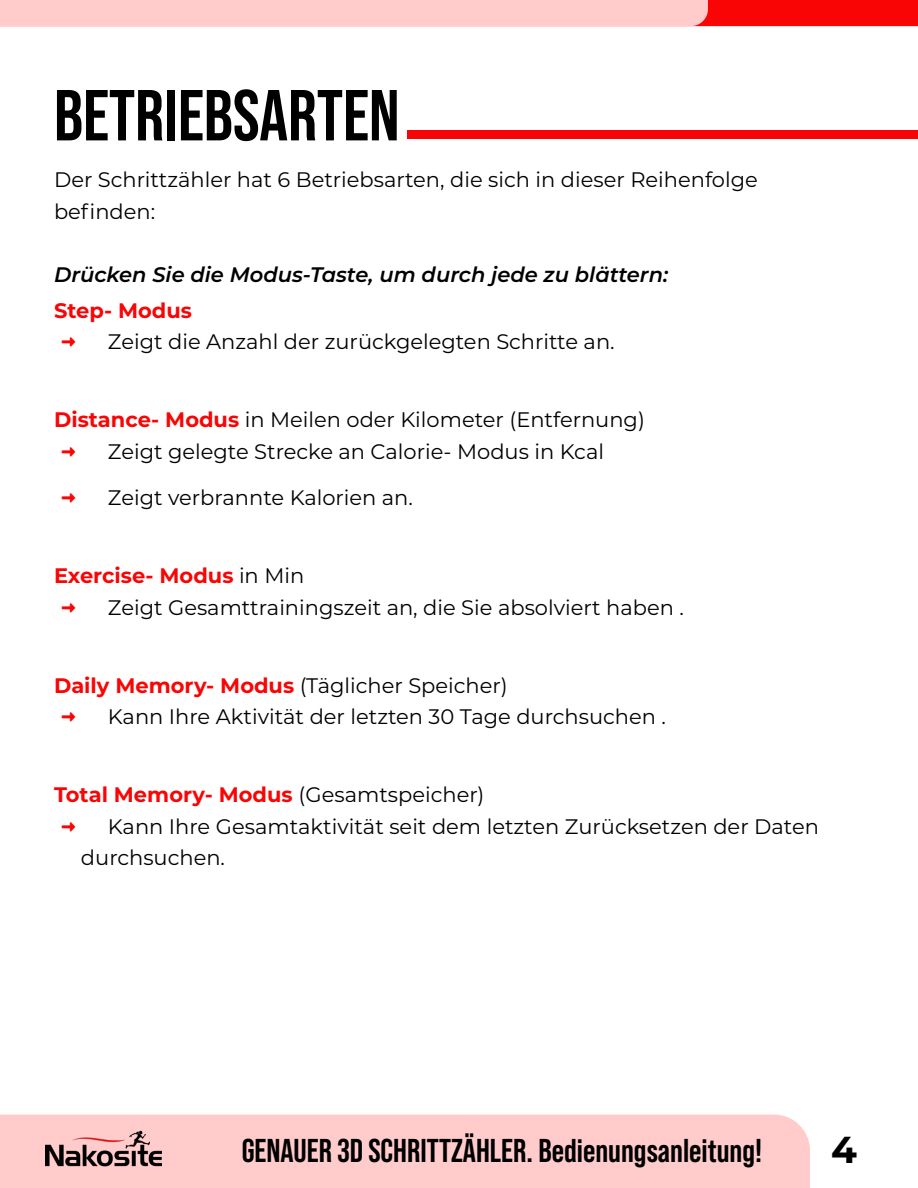
<style>
.page{position:relative;width:918px;height:1188px;background:#fff}
.page>*{position:absolute;margin:0;border:0;box-sizing:border-box;transform-origin:0 0}
.t1{font:700 72px "Bebas Neue Pro";color:#000}
.t2{font:700 37.5px "Montserrat";color:#000}
.t3{font:700 33px "Bebas Neue Pro";color:#000}
.t4{font:21px/31.5px "Montserrat";color:#000}
.t5{font:italic 600 21px "Montserrat";color:#000}
.t6{font:700 21px "Montserrat";color:#f90505}
.s1{font-weight:700;color:#f90505}
.s2{font-weight:400;color:#000}
</style>
<div class="page">
<div style="left:0;top:1114px;width:810px;height:74px;background:#ffcccb"></div>
<img style="left:46px;top:1130px;width:115px;height:36px">
<svg style="left:0;top:0;width:918px;height:26px;background:#fd9d9d"></svg>
<div style="left:407px;top:130px;width:511px;height:9px;background:#f90505"></div>
<h1 class="t1" style="left:54px;top:74px;width:347px">BETRIEBSARTEN</h1>
<p class="t4" style="left:54px;top:163px;width:705px">Der Schrittzähler hat 6 Betriebsarten, die sich in dieser Reihenfolge befinden:</p>
<p class="t5" style="left:54px;top:259px;width:616px">Drücken Sie die Modus-Taste, um durch jede zu blättern:</p>
<p class="t6" style="left:54px;top:295px;width:140px">Step- Modus</p>
<p class="t4" style="left:108px;top:325px;width:508px">Zeigt die Anzahl der zurückgelegten Schritte an.</p>
<p class="t4" style="left:108px;top:403px;width:538px;text-indent:-54px"><span class="s1">Distance- Modus</span> in Meilen oder Kilometer (Entfernung)<br>Zeigt gelegte Strecke an Calorie- Modus in Kcal</p>
<p class="t4" style="left:108px;top:481px;width:306px">Zeigt verbrannte Kalorien an.</p>
<p class="t4" style="left:108px;top:559px;width:577px;text-indent:-54px"><span class="s1">Exercise- Modus</span> in Min<br>Zeigt Gesamttrainingszeit an, die Sie absolviert haben .</p>
<p class="t4" style="left:108px;top:669px;width:559px;text-indent:-54px"><span class="s1">Daily Memory- Modus</span> (Täglicher Speicher)<br>Kann Ihre Aktivität der letzten 30 Tage durchsuchen .</p>
<p class="t6" style="left:54px;top:779px;width:432px">Total Memory- Modus <span class="s2">(Gesamtspeicher)</span></p>
<p class="t4" style="left:108px;top:810px;width:713px">Kann Ihre Gesamtaktivität seit dem letzten Zurücksetzen der Daten</p>
<p class="t4" style="left:81px;top:841px;width:146px">durchsuchen.</p>
<h3 class="t3" style="left:242px;top:1131px;width:522px">GENAUER 3D SCHRITTZÄHLER. Bedienungsanleitung!</h3>
<h2 class="t2" style="left:831px;top:1123px;width:27px">4</h2>
</div>
